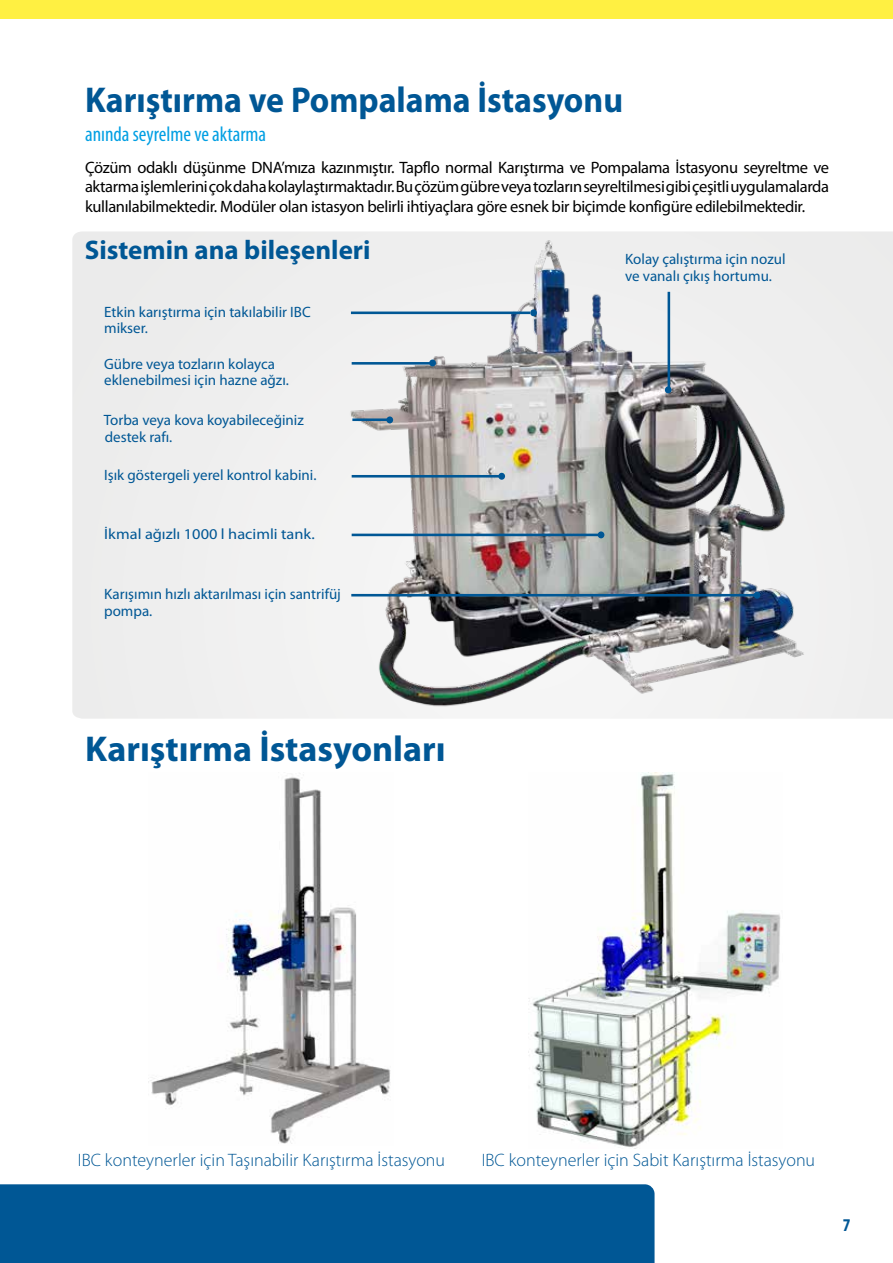
<style>
.page{position:relative;width:893px;height:1263px;background:#fff}
.page>*{position:absolute;margin:0;border:0;box-sizing:border-box;transform-origin:0 0}
.t1{font:700 36px "Myriad Pro";color:#005795;scale:.94 1}
.t2{font:700 36px "Myriad Pro";color:#005795}
.t3{font:700 27px "Myriad Pro";color:#005795}
.t4{font:condensed 21px "Myriad Pro";color:#009fe3}
.t5{font:300 18px "Myriad Pro";color:#005795}
.t6{font:700 condensed 18px "Myriad Pro";color:#005795}
.t7{font:16.5px/19.5px "Myriad Pro";letter-spacing:-.02em;color:#000;text-align:justify}
.t8{font:15px/16.5px "Myriad Pro";color:#005795}
.t9{font:15px "Myriad Pro";color:#005795;scale:1.09 1}
</style>
<div class="page">
<div style="left:0;top:1184px;width:655px;height:79px;background:#005795"></div>
<div style="left:0;top:0;width:893px;height:19px;background:#fff042"></div>
<div style="left:72px;top:231px;width:821px;height:488px;background:#eee"></div>
<img style="left:150px;top:777px;width:241px;height:367px">
<img style="left:529px;top:772px;width:252px;height:375px">
<img style="left:314px;top:232px;width:568px;height:487px">
<div style="left:754px;top:592px;width:6px;height:7px;background:#005795;border-radius:50%"></div>
<div style="left:530px;top:309px;width:7px;height:7px;background:#005795;border-radius:50%"></div>
<div style="left:429px;top:359px;width:7px;height:7px;background:#005795;border-radius:50%"></div>
<div style="left:386px;top:416px;width:7px;height:7px;background:#005795;border-radius:50%"></div>
<div style="left:498px;top:473px;width:7px;height:7px;background:#005795;border-radius:50%"></div>
<div style="left:665px;top:386px;width:7px;height:7px;background:#005795;border-radius:50%"></div>
<div style="left:598px;top:531px;width:6px;height:7px;background:#005795;border-radius:50%"></div>
<hr style="left:352px;top:475px;width:149px;height:2px;background:#005795">
<hr style="left:352px;top:418px;width:38px;height:3px;background:#005795">
<hr style="left:352px;top:362px;width:80px;height:3px;background:#005795">
<hr style="left:352px;top:534px;width:250px;height:2px;background:#005795">
<hr style="left:351px;top:594px;width:406px;height:2px;background:#005795">
<hr style="left:668px;top:292px;width:2px;height:97px;background:#005795">
<hr style="left:351px;top:311px;width:179px;height:3px;background:#005795">
<img style="left:72px;top:609px;width:10px;height:110px">
<h1 class="t1" style="left:85px;top:76px;width:574px">Karıştırma ve Pompalama İstasyonu</h1>
<p class="t7" style="left:85px;top:157px;width:746px">Çözüm odaklı düşünme DNA’mıza kazınmıştır. Tapflo normal Karıştırma ve Pompalama İstasyonu seyreltme ve aktarma işlemlerini çok daha kolaylaştırmaktadır. Bu çözüm gübre veya tozların seyreltilmesi gibi çeşitli uygulamalarda kullanılabilmektedir. Modüler olan istasyon belirli ihtiyaçlara göre esnek bir biçimde konfigüre edilebilmektedir.</p>
<p class="t4" style="left:85px;top:122px;width:183px">anında seyrelme ve aktarma</p>
<h2 class="t3" style="left:85px;top:233px;width:287px">Sistemin ana bileşenleri</h2>
<p class="t8" style="left:104px;top:303px;width:208px">Etkin karıştırma için takılabilir IBC mikser.</p>
<p class="t8" style="left:104px;top:355px;width:186px">Gübre veya tozların kolayca eklenebilmesi için hazne ağzı.</p>
<p class="t8" style="left:104px;top:412px;width:201px">Torba veya kova koyabileceğiniz destek rafı.</p>
<p class="t8" style="left:104px;top:466px;width:214px">Işık göstergeli yerel kontrol kabini.</p>
<p class="t9" style="left:104px;top:524px;width:195px">İkmal ağızlı 1000 l hacimli tank.</p>
<p class="t8" style="left:104px;top:585px;width:238px">Karışımın hızlı aktarılması için santrifüj pompa.</p>
<h1 class="t2" style="left:85px;top:725px;width:362px">Karıştırma İstasyonları</h1>
<p class="t8" style="left:625px;top:251px;width:162px">Kolay çalıştırma için nozul ve vanalı çıkış hortumu.</p>
<p class="t5" style="left:78px;top:1149px;width:369px">IBC konteynerler için Taşınabilir Karıştırma İstasyonu</p>
<p class="t5" style="left:482px;top:1149px;width:335px">IBC konteynerler için Sabit Karıştırma İstasyonu</p>
<p class="t6" style="left:843px;top:1214px;width:9px">7</p>
</div>
